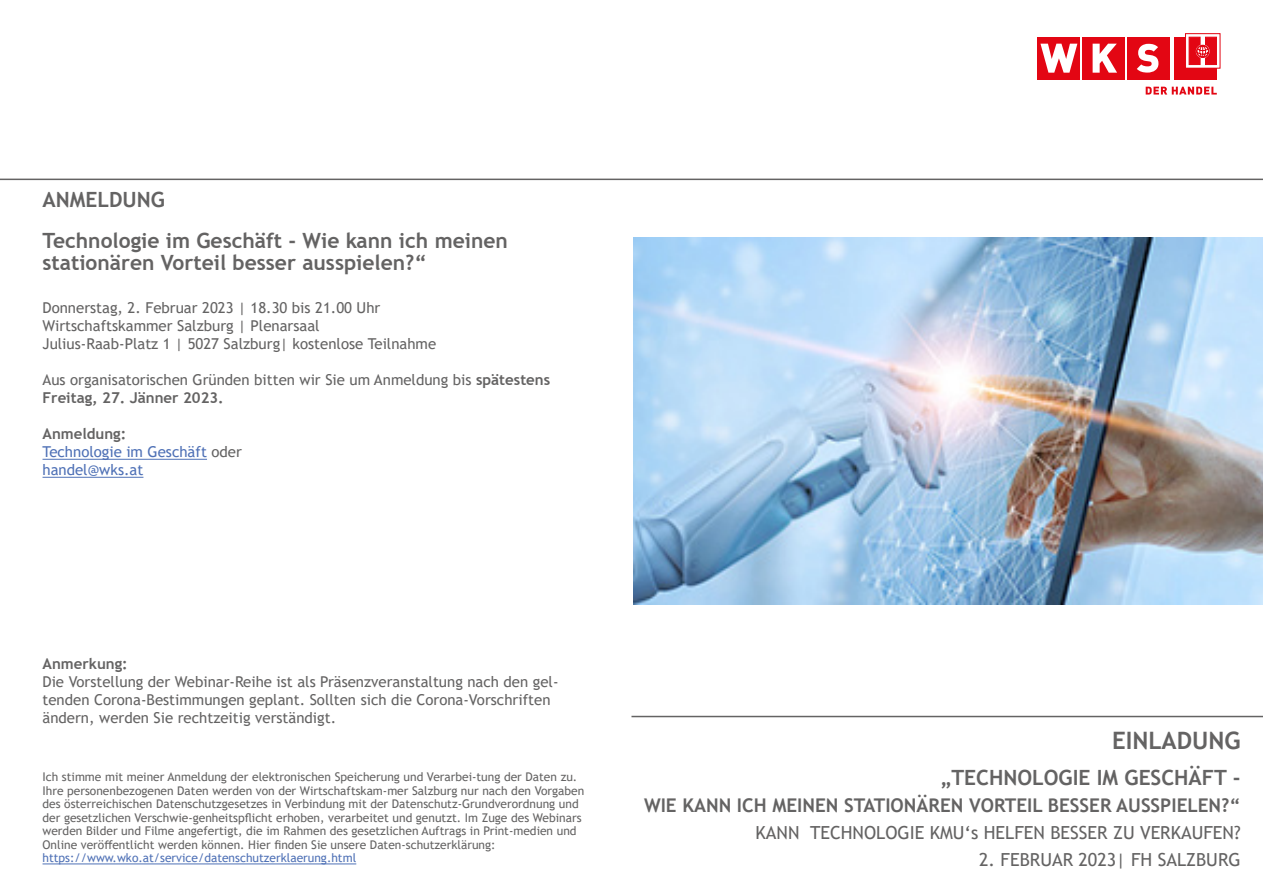
<style>
.page{position:relative;width:1263px;height:893px;background:#fff}
.page>*{position:absolute;margin:0;border:0;box-sizing:border-box;transform-origin:0 0}
.Titel_14_Punkt{font:700 24px "Trebuchet MS";color:#646363}
.Titel_14_Punkt-2{font:700 21px/21.8px "Trebuchet MS";color:#646363}
.EINLADUNG_19_fett{font:700 21px "Trebuchet MS";color:#646363}
.Titel_14_Punkt-3{font:700 18.9px "Trebuchet MS";color:#646363}
.Titel_14_Punkt-4{font:18px "Trebuchet MS";color:#646363}
.Titel_14_Punkt-5{font:15px/18px "Trebuchet MS";color:#646363}
.t1{font:15px "Trebuchet MS";color:#4f71b6}
.t2{font:700 15px "Trebuchet MS";color:#646363}
.t3{font:12px/13.5px "Trebuchet MS";color:#646363}
.s1{font-weight:700}
.s2{color:#646363}
.s3{color:#4f71b6}
</style>
<div class="page">
<hr style="left:0;top:179px;width:1263px;height:1px;background:#646363">
<hr style="left:631px;top:716px;width:632px;height:1px;background:#646363">
<div style="left:1127px;top:37px;width:43px;height:43px;background:#e30613"></div>
<svg style="left:1137px;top:44px;width:21px;height:29px"></svg>
<svg style="left:1146px;top:87px;width:71px;height:8px"></svg>
<div style="left:1082px;top:37px;width:43px;height:43px;background:#e30613"></div>
<svg style="left:1092px;top:44px;width:25px;height:29px"></svg>
<div style="left:1037px;top:37px;width:43px;height:43px;background:#e30613"></div>
<svg style="left:1040px;top:44px;width:37px;height:29px"></svg>
<div style="left:1174px;top:37px;width:42px;height:43px;background:#e30613"></div>
<svg style="left:1187px;top:36px;width:30px;height:31px"></svg>
<div style="left:1185px;top:33px;width:35px;height:36px;border:1px solid #e30613"></div>
<div style="left:1189px;top:37px;width:11px;height:28px;background:#e30613"></div>
<div style="left:1205px;top:37px;width:11px;height:28px;background:#e30613"></div>
<svg style="left:1196px;top:45px;width:13px;height:13px"></svg>
<hr style="left:43px;top:459px;width:164px;height:1px;background:#4f71b6">
<hr style="left:43px;top:477px;width:100px;height:1px;background:#4f71b6">
<hr style="left:43px;top:863px;width:313px;height:1px;background:#4f71b6">
<img style="left:634px;top:238px;width:629px;height:367px">
<p class="EINLADUNG_19_fett" style="left:43px;top:186px;width:124px">ANMELDUNG</p>
<p class="Titel_14_Punkt-2" style="left:43px;top:230px;width:467px">Technologie im Geschäft - Wie kann ich meinen stationären Vorteil besser ausspielen?“</p>
<p class="Titel_14_Punkt-5" style="left:43px;top:299px;width:339px">Donnerstag, 2. Februar 2023 | 18.30 bis 21.00 Uhr</p>
<p class="Titel_14_Punkt-5" style="left:43px;top:317px;width:279px">Wirtschaftskammer Salzburg | Plenarsaal</p>
<p class="Titel_14_Punkt-5" style="left:43px;top:335px;width:395px">Julius-Raab-Platz 1 | 5027 Salzburg| kostenlose Teilnahme</p>
<p class="Titel_14_Punkt-5" style="left:43px;top:371px;width:509px">Aus organisatorischen Gründen bitten wir Sie um Anmeldung bis <span class="s1">spätestens<br>Freitag, 27. Jänner 2023.</span></p>
<p class="t2" style="left:43px;top:425px;width:85px">Anmeldung:</p>
<p class="t1" style="left:43px;top:443px;width:201px">Technologie im Geschäft <span class="s2">oder</span></p>
<p class="t1" style="left:43px;top:461px;width:102px">handel@wks.at</p>
<p class="Titel_14_Punkt-5" style="left:43px;top:654px;width:517px"><span class="s1">Anmerkung:<br></span>Die Vorstellung der Webinar-Reihe ist als Präsenzveranstaltung nach den gel&shy;tenden Corona-Bestimmungen geplant. Sollten sich die Corona-Vorschriften ändern, werden Sie rechtzeitig verständigt.</p>
<p class="t3" style="left:43px;top:770px;width:543px">Ich stimme mit meiner Anmeldung der elektronischen Speicherung und Verarbei-tung der Daten zu.<br>Ihre personenbezogenen Daten werden von der Wirtschaftskam-mer Salzburg nur nach den Vorgaben des österreichischen Datenschutzgesetzes in Verbindung mit der Datenschutz-Grundverordnung und der gesetzlichen Verschwie-genheitspflicht erhoben, verarbeitet und genutzt. Im Zuge des Webinars werden Bilder und Filme angefertigt, die im Rahmen des gesetzlichen Auftrags in Print-medien und Online veröffentlicht werden können. Hier finden Sie unsere Daten-schutzerklärung: <span class="s3">https://www.wko.at/service/datenschutzerklaerung.html</span></p>
<p class="Titel_14_Punkt" style="left:1112px;top:726px;width:130px">EINLADUNG</p>
<p class="Titel_14_Punkt-2" style="left:940px;top:767px;width:302px">„TECHNOLOGIE IM GESCHÄFT -</p>
<p class="Titel_14_Punkt-3" style="left:644px;top:794px;width:598px">WIE KANN ICH MEINEN STATIONÄREN VORTEIL BESSER AUSSPIELEN?“</p>
<p class="Titel_14_Punkt-4" style="left:755px;top:821px;width:487px">KANN TECHNOLOGIE KMU‘s HELFEN BESSER ZU VERKAUFEN?</p>
<p class="Titel_14_Punkt-4" style="left:979px;top:848px;width:263px">2. FEBRUAR 2023| FH SALZBURG</p>
</div>
